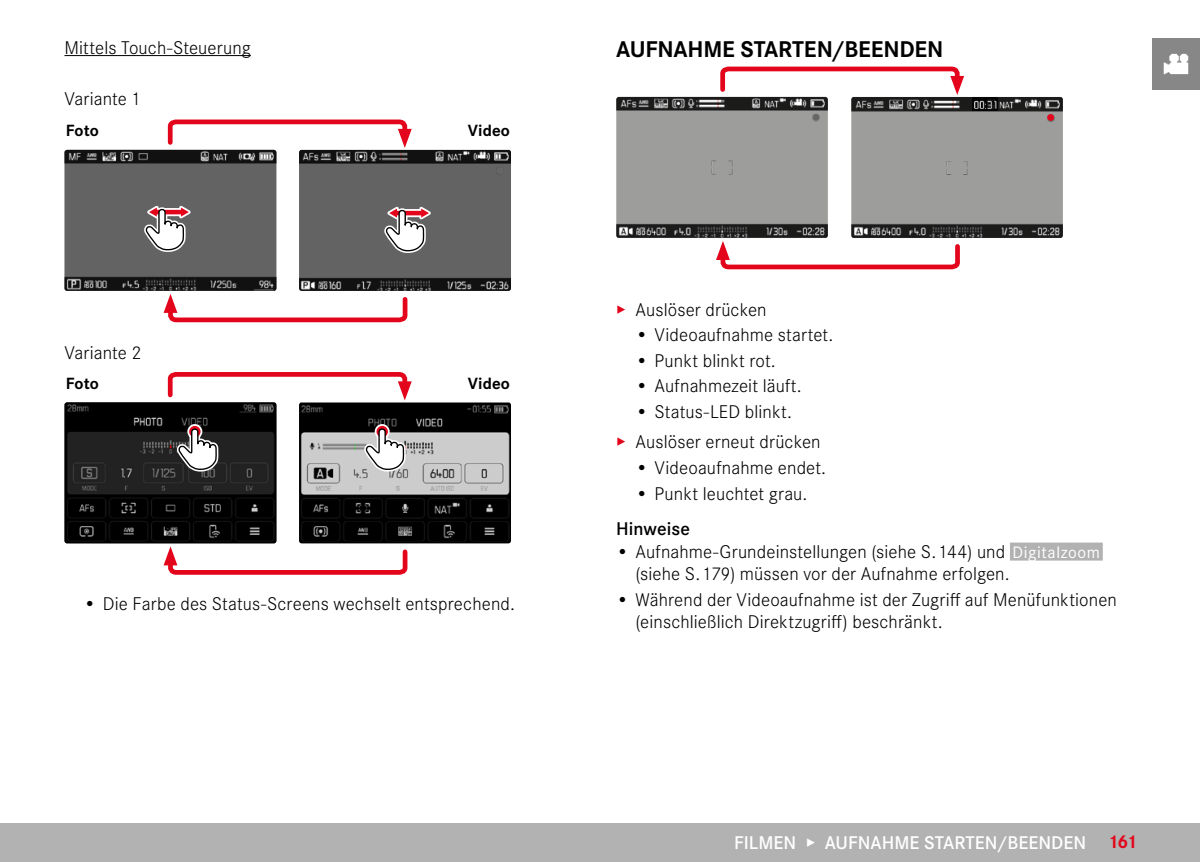
<style>
.page{position:relative;width:1200px;height:862px;background:#fff}
.page>*{position:absolute;margin:0;border:0;box-sizing:border-box;transform-origin:0 0}
.Heading____Heading_01{font:700 23.62px "Corporate S";letter-spacing:-.01em;color:#000}
.Text____Mittels_XXX-Steuerung{font:300 19.12px/22.3px "Corporate S";letter-spacing:.005em;color:#000}
.t1{font:600 19.12px "Corporate S";letter-spacing:.005em;color:#fff}
.Text____Body_Text{font:300 19.12px "Corporate S";letter-spacing:.005em;color:#000}
.Heading____Note_Heading{font:600 19.12px "Corporate S";color:#000}
.Heading____Heading_04{font:700 16.88px "Corporate S";letter-spacing:.01em;color:#000}
.s1{color:#e3051b}
.s2{font-weight:400;font-size:17.32px;color:#fff}
.s3{font-weight:700;color:#e3051b}
</style>
<div class="page">
<div style="left:0;top:823px;width:1199px;height:38px;background:#b3b2b2"></div>
<div style="left:1151px;top:38px;width:48px;height:51px;background:#878787"></div>
<img style="left:1163px;top:53px;width:26px;height:21px">
<hr style="left:64px;top:55px;width:187px;height:1px;background:#000">
<img style="left:64px;top:150px;width:212px;height:140px">
<svg style="left:167px;top:119px;width:244px;height:29px"></svg>
<svg style="left:163px;top:294px;width:245px;height:29px"></svg>
<svg style="left:142px;top:201px;width:54px;height:53px"></svg>
<img style="left:299px;top:150px;width:212px;height:141px">
<svg style="left:382px;top:202px;width:54px;height:53px"></svg>
<img style="left:64px;top:402px;width:212px;height:141px">
<svg style="left:167px;top:372px;width:244px;height:28px"></svg>
<svg style="left:163px;top:546px;width:245px;height:29px"></svg>
<svg style="left:175px;top:422px;width:46px;height:51px"></svg>
<img style="left:299px;top:402px;width:212px;height:141px">
<svg style="left:362px;top:422px;width:47px;height:51px"></svg>
<div style="left:1009px;top:542px;width:93px;height:18px;background:#b3b2b2"></div>
<svg style="left:720px;top:66px;width:243px;height:29px"></svg>
<svg style="left:716px;top:241px;width:244px;height:29px"></svg>
<img style="left:851px;top:97px;width:211px;height:141px">
<img style="left:616px;top:97px;width:211px;height:141px">
<img style="left:972px;top:97px;width:25px;height:13px">
<svg style="left:1046px;top:114px;width:7px;height:7px"></svg>
<p class="Text____Mittels_XXX-Steuerung" style="left:64px;top:35px;width:188px">Mittels Touch-Steuerung</p>
<p class="Text____Body_Text" style="left:64px;top:85px;width:78px">Variante 1</p>
<p class="Heading____Heading_04" style="left:66px;top:117px;width:35px">Foto</p>
<p class="Heading____Heading_04" style="left:467px;top:117px;width:44px">Video</p>
<p class="Text____Body_Text" style="left:64px;top:339px;width:78px">Variante 2</p>
<p class="Heading____Heading_04" style="left:66px;top:370px;width:35px">Foto</p>
<p class="Heading____Heading_04" style="left:467px;top:370px;width:44px">Video</p>
<p class="Text____Mittels_XXX-Steuerung" style="left:84px;top:591px;width:433px">• Die Farbe des Status-Screens wechselt entsprechend.</p>
<p class="Heading____Heading_01" style="left:616px;top:30px;width:329px">AUFNAHME STARTEN/BEENDEN</p>
<p class="Text____Mittels_XXX-Steuerung" style="left:616px;top:297px;width:152px"><span class="s1">▸</span> Auslöser drücken</p>
<p class="Text____Mittels_XXX-Steuerung" style="left:635px;top:322px;width:199px">• Videoaufnahme startet.</p>
<p class="Text____Mittels_XXX-Steuerung" style="left:635px;top:348px;width:142px">• Punkt blinkt rot.</p>
<p class="Text____Mittels_XXX-Steuerung" style="left:635px;top:373px;width:168px">• Aufnahmezeit läuft.</p>
<p class="Text____Mittels_XXX-Steuerung" style="left:635px;top:399px;width:158px">• Status-LED blinkt.</p>
<p class="Text____Mittels_XXX-Steuerung" style="left:616px;top:429px;width:206px"><span class="s1">▸</span> Auslöser erneut drücken</p>
<p class="Text____Mittels_XXX-Steuerung" style="left:635px;top:455px;width:192px">• Videoaufnahme endet.</p>
<p class="Text____Mittels_XXX-Steuerung" style="left:635px;top:480px;width:173px">• Punkt leuchtet grau.</p>
<p class="Heading____Note_Heading" style="left:616px;top:514px;width:75px">Hinweise</p>
<p class="Text____Mittels_XXX-Steuerung" style="left:635px;top:539px;width:466px;text-indent:-19px">• Aufnahme-Grundeinstellungen (siehe S.144) und <span class="s2">Digitalzoom </span>(siehe S.179) müssen vor der Aufnahme erfolgen.</p>
<p class="Text____Mittels_XXX-Steuerung" style="left:635px;top:586px;width:483px;text-indent:-19px">• Während der Videoaufnahme ist der Zugriff auf Menüfunktionen (einschließlich Direktzugriff) beschränkt.</p>
<p class="t1" style="left:734px;top:827px;width:404px">FILMEN ▸ AUFNAHME STARTEN/BEENDEN <span class="s3">161</span></p>
</div>
